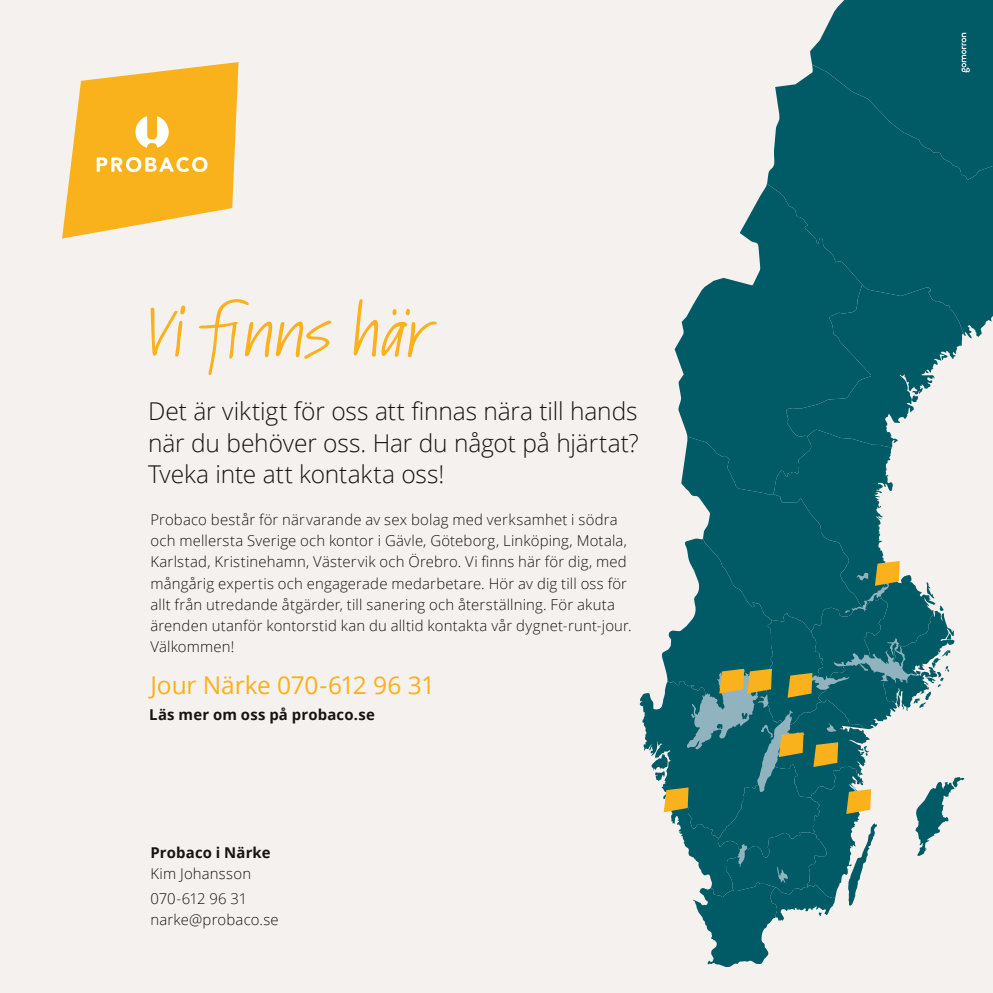
<style>
.page{position:relative;width:993px;height:993px;background:#fff}
.page>*{position:absolute;margin:0;border:0;box-sizing:border-box;transform-origin:0 0}
.Rubrik{font:semi-expanded 64.75px "Kremlin Pro";letter-spacing:-.02em;color:#f9b11c}
.Ingress{font:300 24.5px/31.5px "Open Sans";letter-spacing:-.005em;color:#141412;text-align:justify}
.Mellanrubrik{font:24.5px "Open Sans";letter-spacing:-.01em;color:#f9b11c}
.Brödtext{font:300 14.88px/21px "Open Sans";letter-spacing:.015em;color:#141412}
.Brödtext-2{font:700 14.88px "Open Sans";letter-spacing:.015em;color:#141412}
.Brödtext-3{font:300 14.88px "Open Sans";letter-spacing:-.01em;color:#141412}
</style>
<div class="page">
<div style="left:0;top:0;width:992px;height:992px;background:#f5f1ef"></div>
<svg style="left:767px;top:75px;width:225px;height:263px;background:#126670"></svg>
<svg style="left:709px;top:183px;width:161px;height:101px;fill:#005b66"></svg>
<svg style="left:639px;top:284px;width:325px;height:682px"></svg>
<svg style="left:62px;top:62px;width:176px;height:176px"></svg>
<div style="left:809px;top:0;width:183px;height:179px;background:#005b66"></div>
<p class="Rubrik" style="left:147px;top:286px;width:284px">Vi finns här</p>
<p class="Ingress" style="left:148px;top:395px;width:492px">Det är viktigt för oss att finnas nära till hands när du behöver oss. Har du något på hjärtat?<br>Tveka inte att kontakta oss!</p>
<p class="Brödtext" style="left:150px;top:509px;width:482px">Probaco består för närvarande av sex bolag med verksamhet i södra och mellersta Sverige och kontor i Gävle, Göteborg, Linköping, Motala, Karlstad, Kristinehamn, Västervik och Örebro. Vi finns här för dig, med mångårig expertis och engagerade medarbetare. Hör av dig till oss för allt från utredande åtgärder, till sanering och återställning. För akuta ärenden utanför kontorstid kan du alltid kontakta vår dygnet-runt-jour.<br>Välkommen!</p>
<p class="Mellanrubrik" style="left:150px;top:667px;width:286px">Jour Närke 070-612 96 31</p>
<p class="Brödtext-2" style="left:149px;top:704px;width:227px">Läs mer om oss på probaco.se</p>
<p class="Brödtext-2" style="left:150px;top:842px;width:122px">Probaco i Närke</p>
<p class="Brödtext" style="left:150px;top:862px;width:102px">Kim Johansson</p>
<p class="Brödtext-3" style="left:150px;top:887px;width:98px">070-612 96 31</p>
<p class="Brödtext" style="left:150px;top:908px;width:130px">narke@probaco.se</p>
</div>
